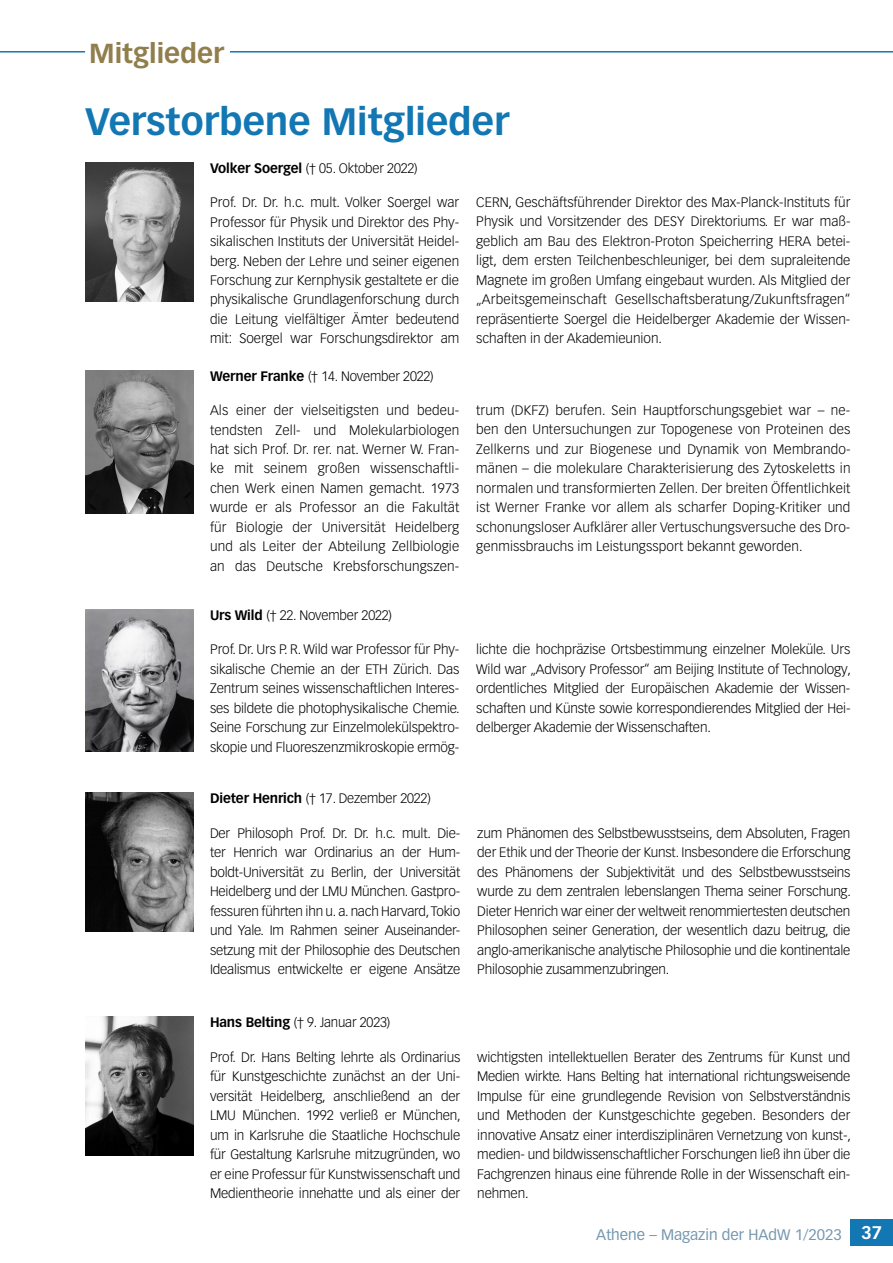
<style>
.page{position:relative;width:893px;height:1263px;background:#fff}
.page>*{position:absolute;margin:0;border:0;box-sizing:border-box;transform-origin:0 0}
.t1{font:700 37.5px "Vectora LT Pro";color:#1277b2}
.t2{font:700 27px "Vectora LT Pro";color:#917e4d}
.t3{font:15px "Vectora LT Pro";color:#7598af}
.t4{font:300 13.5px/19.5px "Vectora LT Pro";letter-spacing:-.01em;color:#000;text-align:justify}
.s1{font-weight:700}
.s2{font-weight:700;font-size:18px;color:#fff}
</style>
<div class="page">
<div style="left:850px;top:1219px;width:43px;height:26px;background:#1277b2"></div>
<hr style="left:0;top:51px;width:893px;height:2px;background:#1277b2">
<div style="left:85px;top:38px;width:145px;height:29px;background:#fff"></div>
<img style="left:85px;top:162px;width:108px;height:139px">
<img style="left:85px;top:370px;width:108px;height:143px">
<img style="left:85px;top:609px;width:108px;height:142px">
<img style="left:85px;top:1016px;width:108px;height:139px">
<img style="left:85px;top:792px;width:108px;height:140px">
<h2 class="t2" style="left:89px;top:37px;width:136px">Mitglieder</h2>
<h1 class="t1" style="left:85px;top:99px;width:426px">Verstorbene Mitglieder</h1>
<p class="t4" style="left:210px;top:158px;width:209px"><span class="s1">Volker Soergel</span> († 05. Oktober 2022)</p>
<p class="t4" style="left:210px;top:192px;width:251px">Prof. Dr. Dr. h.c. mult. Volker Soergel war Professor für Physik und Direktor des Phy&shy;sikalischen Instituts der Universität Heidel&shy;berg. Neben der Lehre und seiner eigenen Forschung zur Kernphysik gestaltete er die physikalische Grundlagenforschung durch die Leitung vielfältiger Ämter bedeutend mit: Soergel war Forschungsdirektor am</p>
<p class="t4" style="left:476px;top:192px;width:376px">CERN, Geschäftsführender Direktor des Max-Planck-Instituts für Physik und Vorsitzender des DESY Direktoriums. Er war maß&shy;geblich am Bau des Elektron-Proton Speicherring HERA betei&shy;ligt, dem ersten Teilchenbeschleuniger, bei dem supraleitende Magnete im großen Umfang eingebaut wurden. Als Mitglied der „Arbeitsgemeinschaft Gesellschaftsberatung/Zukunftsfragen“ repräsentierte Soergel die Heidelberger Akademie der Wissen&shy;schaften in der Akademieunion.</p>
<p class="t4" style="left:210px;top:366px;width:225px"><span class="s1">Werner Franke</span> († 14. November 2022)</p>
<p class="t4" style="left:210px;top:400px;width:251px">Als einer der vielseitigsten und bedeu&shy;tendsten Zell- und Molekularbiologen hat sich Prof. Dr. rer. nat. Werner W. Fran&shy;ke mit seinem großen wissenschaftli&shy;chen Werk einen Namen gemacht. 1973 wurde er als Professor an die Fakultät für Biologie der Universität Heidelberg und als Leiter der Abteilung Zellbiologie an das Deutsche Krebsforschungszen-</p>
<p class="t4" style="left:476px;top:400px;width:376px">trum (DKFZ) berufen. Sein Hauptforschungsgebiet war – ne&shy;ben den Untersuchungen zur Topogenese von Proteinen des Zellkerns und zur Biogenese und Dynamik von Membrando&shy;mänen – die molekulare Charakterisierung des Zytoskeletts in normalen und transformierten Zellen. Der breiten Öffentlichkeit ist Werner Franke vor allem als scharfer Doping-Kritiker und schonungsloser Aufklärer aller Vertuschungsversuche des Dro&shy;genmissbrauchs im Leistungssport bekannt geworden.</p>
<p class="t4" style="left:210px;top:605px;width:184px"><span class="s1">Urs Wild</span> († 22. November 2022)</p>
<p class="t4" style="left:210px;top:640px;width:251px">Prof. Dr. Urs P. R. Wild war Professor für Phy&shy;sikalische Chemie an der ETH Zürich. Das Zentrum seines wissenschaftlichen Interes&shy;ses bildete die photophysikalische Chemie.<br>Seine Forschung zur Einzelmolekülspektro&shy;skopie und Fluoreszenzmikroskopie ermög-</p>
<p class="t4" style="left:476px;top:640px;width:376px">lichte die hochpräzise Ortsbestimmung einzelner Moleküle. Urs Wild war „Advisory Professor“ am Beijing Institute of Technology, ordentliches Mitglied der Europäischen Akademie der Wissen&shy;schaften und Künste sowie korrespondierendes Mitglied der Hei&shy;delberger Akademie der Wissenschaften.</p>
<p class="t4" style="left:210px;top:789px;width:222px"><span class="s1">Dieter Henrich</span> († 17. Dezember 2022)</p>
<p class="t4" style="left:210px;top:823px;width:252px">Der Philosoph Prof. Dr. Dr. h.c. mult. Die&shy;ter Henrich war Ordinarius an der Hum&shy;boldt-Universität zu Berlin, der Universität Heidelberg und der LMU München. Gastpro&shy;fessuren führten ihn u. a. nach Harvard, Tokio und Yale. Im Rahmen seiner Auseinander&shy;setzung mit der Philosophie des Deutschen Idealismus entwickelte er eigene Ansätze</p>
<p class="t4" style="left:477px;top:823px;width:375px">zum Phänomen des Selbstbewusstseins, dem Absoluten, Fragen der Ethik und der Theorie der Kunst. Insbesondere die Erforschung des Phänomens der Subjektivität und des Selbstbewusstseins wurde zu dem zentralen lebenslangen Thema seiner Forschung.<br>Dieter Henrich war einer der weltweit renommiertesten deutschen Philosophen seiner Generation, der wesentlich dazu beitrug, die anglo-amerikanische analytische Philosophie und die kontinentale Philosophie zusammenzubringen.</p>
<p class="t4" style="left:210px;top:1013px;width:182px"><span class="s1">Hans Belting</span> († 9. Januar 2023)</p>
<p class="t4" style="left:210px;top:1047px;width:252px">Prof. Dr. Hans Belting lehrte als Ordinarius für Kunstgeschichte zunächst an der Uni&shy;versität Heidelberg, anschließend an der LMU München. 1992 verließ er München, um in Karlsruhe die Staatliche Hochschule für Gestaltung Karlsruhe mitzugründen, wo er eine Professur für Kunstwissenschaft und Medientheorie innehatte und als einer der</p>
<p class="t4" style="left:477px;top:1047px;width:375px">wichtigsten intellektuellen Berater des Zentrums für Kunst und Medien wirkte. Hans Belting hat international richtungsweisende Impulse für eine grundlegende Revision von Selbstverständnis und Methoden der Kunstgeschichte gegeben. Besonders der innovative Ansatz einer interdisziplinären Vernetzung von kunst-, medien- und bildwissenschaftlicher Forschungen ließ ihn über die Fachgrenzen hinaus eine führende Rolle in der Wissenschaft ein&shy;nehmen.</p>
<p class="t3" style="left:596px;top:1225px;width:288px">Athene – Magazin der HAdW 1/2023 <span class="s2">37</span></p>
</div>
